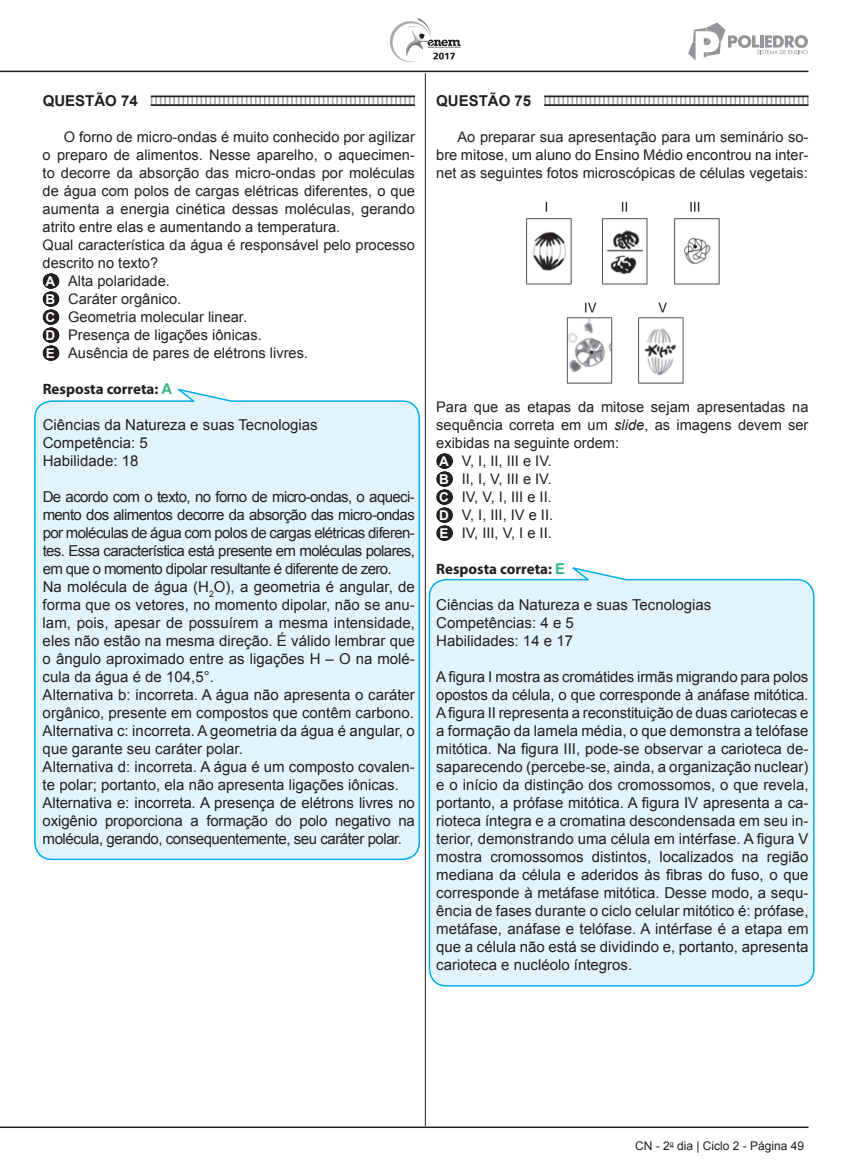
<style>
.page{position:relative;width:850px;height:1170px;background:#fff}
.page>*{position:absolute;margin:0;border:0;box-sizing:border-box;transform-origin:0 0}
.t1{font:15px/18px "Arial";color:#231f20}
.t2{font:700 15px "Myriad Pro";color:#231f20}
.t3{font:700 15px "Arial";color:#231f20}
.t4{font:14.7px/18px "Arial";color:#231f20}
.t5{font:12px "Arial";color:#231f20}
.s1{font-weight:700;font-size:13.5px;color:#fff}
.s2{font-family:"Arial";color:#38b983}
.s3{font-style:italic}
</style>
<div class="page">
<div style="left:428px;top:567px;width:387px;height:420px;background:#e1f4fc"></div>
<div style="left:34px;top:388px;width:387px;height:473px;background:#e1f4fc"></div>
<svg style="left:390px;top:18px;width:70px;height:44px"></svg>
<hr style="left:425px;top:73px;width:1px;height:1053px;background:#231f20">
<hr style="left:0;top:71px;width:808px;height:1px;background:#231f20">
<hr style="left:0;top:1126px;width:808px;height:2px;background:#231f20">
<svg style="left:688px;top:22px;width:119px;height:39px"></svg>
<svg style="left:151px;top:97px;width:264px;height:7px"></svg>
<svg style="left:50px;top:274px;width:2px;height:87px"></svg>
<hr style="left:151px;top:95px;width:264px;height:2px;background:#231f20">
<hr style="left:151px;top:104px;width:264px;height:2px;background:#231f20">
<svg style="left:544px;top:97px;width:264px;height:7px"></svg>
<svg style="left:443px;top:454px;width:2px;height:87px"></svg>
<hr style="left:544px;top:95px;width:264px;height:2px;background:#231f20">
<hr style="left:544px;top:104px;width:264px;height:2px;background:#231f20">
<img style="left:526px;top:201px;width:194px;height:183px">
<p class="t3" style="left:43px;top:90px;width:97px">QUESTÃO 74</p>
<p class="t4" style="left:43px;top:128px;width:374px;text-indent:21px">O forno de micro-ondas é muito conhecido por agilizar o preparo de alimentos. Nesse aparelho, o aquecimen&shy;to decorre da absorção das micro-ondas por moléculas de água com polos de cargas elétricas diferentes, o que aumenta a energia cinética dessas moléculas, gerando atrito entre elas e aumentando a temperatura.<br>Qual característica da água é responsável pelo processo descrito no texto?<br><span class="s1">A</span> Alta polaridade.<br><span class="s1">B</span> Caráter orgânico.<br><span class="s1">C</span> Geometria molecular linear.<br><span class="s1">D</span> Presença de ligações iônicas.<br><span class="s1">E</span> Ausência de pares de elétrons livres.</p>
<p class="t2" style="left:43px;top:379px;width:131px">Resposta correta: <span class="s2">A</span></p>
<p class="t1" style="left:43px;top:416px;width:276px">Ciências da Natureza e suas Tecnologias<br>Competência: 5<br>Habilidade: 18</p>
<p class="t1" style="left:43px;top:488px;width:374px">De acordo com o texto, no forno de micro-ondas, o aqueci&shy;mento dos alimentos decorre da absorção das micro-ondas por moléculas de água com polos de cargas elétricas diferen&shy;tes. Essa característica está presente em moléculas polares, em que o momento dipolar resultante é diferente de zero.<br>Na molécula de água (H<sub>2</sub>O), a geometria é angular, de forma que os vetores, no momento dipolar, não se anu&shy;lam, pois, apesar de possuírem a mesma intensidade, eles não estão na mesma direção. É válido lembrar que o ângulo aproximado entre as ligações H – O na molé&shy;cula da água é de 104,5°.<br>Alternativa b: incorreta. A água não apresenta o caráter orgânico, presente em compostos que contêm carbono.<br>Alternativa c: incorreta. A geometria da água é angular, o que garante seu caráter polar.<br>Alternativa d: incorreta. A água é um composto covalen&shy;te polar; portanto, ela não apresenta ligações iônicas.<br>Alternativa e: incorreta. A presença de elétrons livres no oxigênio proporciona a formação do polo negativo na molécula, gerando, consequentemente, seu caráter polar.</p>
<p class="t3" style="left:436px;top:90px;width:97px">QUESTÃO 75</p>
<p class="t4" style="left:436px;top:128px;width:374px;text-align:justify;text-indent:21px">Ao preparar sua apresentação para um seminário so&shy;bre mitose, um aluno do Ensino Médio encontrou na inter&shy;net as seguintes fotos microscópicas de células vegetais:</p>
<p class="t4" style="left:436px;top:398px;width:374px">Para que as etapas da mitose sejam apresentadas na sequência correta em um <span class="s3">slide</span>, as imagens devem ser exibidas na seguinte ordem:<br><span class="s1">A</span> V, I, II, III e IV.<br><span class="s1">B</span> II, I, V, III e IV.<br><span class="s1">C</span> IV, V, I, III e II.<br><span class="s1">D</span> V, I, III, IV e II.<br><span class="s1">E</span> IV, III, V, I e II.</p>
<p class="t2" style="left:436px;top:559px;width:130px">Resposta correta: <span class="s2">E</span></p>
<p class="t1" style="left:436px;top:596px;width:276px">Ciências da Natureza e suas Tecnologias<br>Competências: 4 e 5<br>Habilidades: 14 e 17</p>
<p class="t1" style="left:436px;top:668px;width:374px;text-align:justify">A figura I mostra as cromátides irmãs migrando para polos opostos da célula, o que corresponde à anáfase mitótica.<br>A figura II representa a reconstituição de duas cariotecas e a formação da lamela média, o que demonstra a telófase mitótica. Na figura III, pode-se observar a carioteca de&shy;saparecendo (percebe-se, ainda, a organização nuclear) e o início da distinção dos cromossomos, o que revela, portanto, a prófase mitótica. A figura IV apresenta a ca&shy;rioteca íntegra e a cromatina descondensada em seu in&shy;terior, demonstrando uma célula em intérfase. A figura V mostra cromossomos distintos, localizados na região mediana da célula e aderidos às fibras do fuso, o que corresponde à metáfase mitótica. Desse modo, a sequ&shy;ência de fases durante o ciclo celular mitótico é: prófase, metáfase, anáfase e telófase. A intérfase é a etapa em que a célula não está se dividindo e, portanto, apresenta carioteca e nucléolo íntegros.</p>
<p class="t5" style="left:635px;top:1137px;width:171px">CN - 2<sup>o</sup> dia | Ciclo 2 - Página 49</p>
</div>
